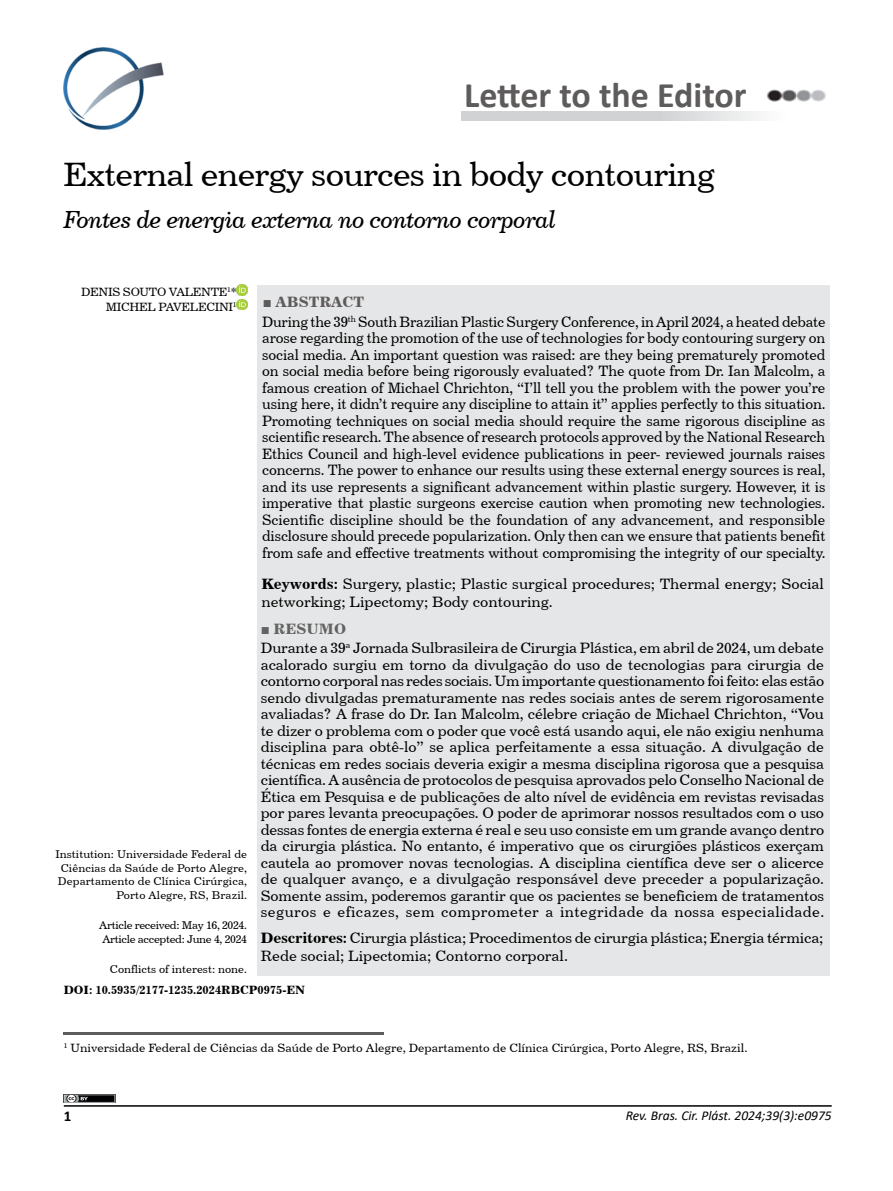
<style>
.page{position:relative;width:893px;height:1191px;background:#fff}
.page>*{position:absolute;margin:0;border:0;box-sizing:border-box;transform-origin:0 0}
.t1{font:700 36px "Calibri";color:#5e5b5b}
.t2{font:33.75px "Century 731 BT Roman A";letter-spacing:-.025em;color:#000}
.t3{font:24.75px "Century 731 BT Italic A";letter-spacing:-.03em;color:#000}
.t4{font:15px/16.5px "Century 731 BT Roman A";color:#000}
.t5{font:15px/16.5px "Century 731 BT Roman A";color:#000;text-align:justify;scale:.95 1}
.t6{font:15px "Century 731 BT Bold A";color:#5e5b5b}
.t7{font:15px "Century 731 BT Bold A";color:#646363}
.t8{font:700 15px "Calibri";color:#000}
.t9{font:italic 13.5px "Calibri";color:#000}
.t10{font:12px "Century 731 BT Roman A";color:#000}
.t11{font:12px "Century 731 BT Bold A";color:#000}
.t12{font:12px/14.4px "Century 731 BT Roman A";letter-spacing:-.025em;color:#000;text-align:right}
.t13{font:11.25px/13.5px "Century 731 BT Roman A";letter-spacing:.01em;color:#000;text-align:right}
.t14{font:11.25px/13.5px "Century 731 BT Roman A";letter-spacing:-.03em;color:#000}
.s1{font-family:"Times New Roman";font-weight:700}
.s2{font-family:"Century 731 BT Bold A"}
</style>
<div class="page">
<hr style="left:64px;top:1105px;width:768px;height:1px;background:#000">
<svg style="left:236px;top:285px;width:11px;height:25px"></svg>
<img style="left:63px;top:47px;width:101px;height:82px">
<div style="left:258px;top:285px;width:572px;height:690px;background:#e5e6e7"></div>
<hr style="left:64px;top:1032px;width:320px;height:2px;background:#5e5b5b">
<img style="left:64px;top:1094px;width:51px;height:9px">
<img style="left:767px;top:89px;width:59px;height:12px">
<h1 class="t1" style="left:464px;top:70px;width:284px">Letter to the Editor</h1>
<h2 class="t2" style="left:63px;top:153px;width:653px">External energy sources in body contouring</h2>
<h3 class="t3" style="left:63px;top:204px;width:494px">Fontes de energia externa no contorno corporal</h3>
<p class="t12" style="left:81px;top:285px;width:157px">DENIS SOUTO VALENTE<sup>1</sup>*<br>MICHEL PAVELECINI<sup>1</sup></p>
<p class="t13" style="left:56px;top:847px;width:193px">Institution: Universidade Federal de Ciências da Saúde de Porto Alegre, Departamento de Clínica Cirúrgica, Porto Alegre, RS, Brazil.</p>
<p class="t14" style="left:99px;top:918px;width:149px">Article received: May 16, 2024.<br>Article accepted: June 4, 2024</p>
<p class="t13" style="left:110px;top:962px;width:139px">Conflicts of interest: none.</p>
<p class="t6" style="left:263px;top:293px;width:103px"><span class="s1">■</span> ABSTRACT</p>
<p class="t5" style="left:262px;top:313px;width:595px">During the 39<sup>th</sup> South Brazilian Plastic Surgery Conference, in April 2024, a heated debate arose regarding the promotion of the use of technologies for body contouring surgery on social media. An important question was raised: are they being prematurely promoted on social media before being rigorously evaluated? The quote from Dr. Ian Malcolm, a famous creation of Michael Chrichton, “I’ll tell you the problem with the power you’re using here, it didn’t require any discipline to attain it” applies perfectly to this situation.<br>Promoting techniques on social media should require the same rigorous discipline as scientific research. The absence of research protocols approved by the National Research Ethics Council and high-level evidence publications in peer- reviewed journals raises concerns. The power to enhance our results using these external energy sources is real, and its use represents a significant advancement within plastic surgery. However, it is imperative that plastic surgeons exercise caution when promoting new technologies.<br>Scientific discipline should be the foundation of any advancement, and responsible disclosure should precede popularization. Only then can we ensure that patients benefit from safe and effective treatments without compromising the integrity of our specialty.</p>
<p class="t4" style="left:261px;top:574px;width:564px;line-height:18px"><span class="s2">Keywords:</span> Surgery, plastic; Plastic surgical procedures; Thermal energy; Social networking; Lipectomy; Body contouring.</p>
<p class="t7" style="left:261px;top:619px;width:87px"><span class="s1">■</span> RESUMO</p>
<p class="t4" style="left:261px;top:639px;width:565px;text-align:justify">Durante a 39<sup>a</sup> Jornada Sulbrasileira de Cirurgia Plástica, em abril de 2024, um debate acalorado surgiu em torno da divulgação do uso de tecnologias para cirurgia de contorno corporal nas redes sociais. Um importante questionamento foi feito: elas estão sendo divulgadas prematuramente nas redes sociais antes de serem rigorosamente avaliadas? A frase do Dr. Ian Malcolm, célebre criação de Michael Chrichton, “Vou te dizer o problema com o poder que você está usando aqui, ele não exigiu nenhuma disciplina para obtê-lo” se aplica perfeitamente a essa situação. A divulgação de técnicas em redes sociais deveria exigir a mesma disciplina rigorosa que a pesquisa científica. A ausência de protocolos de pesquisa aprovados pelo Conselho Nacional de Ética em Pesquisa e de publicações de alto nível de evidência em revistas revisadas por pares levanta preocupações. O poder de aprimorar nossos resultados com o uso dessas fontes de energia externa é real e seu uso consiste em um grande avanço dentro da cirurgia plástica. No entanto, é imperativo que os cirurgiões plásticos exerçam cautela ao promover novas tecnologias. A disciplina científica deve ser o alicerce de qualquer avanço, e a divulgação responsável deve preceder a popularização.<br>Somente assim, poderemos garantir que os pacientes se beneficiem de tratamentos seguros e eficazes, sem comprometer a integridade da nossa especialidade.</p>
<p class="t4" style="left:261px;top:928px;width:564px;line-height:18px"><span class="s2">Descritores:</span> Cirurgia plástica; Procedimentos de cirurgia plástica; Energia térmica;<br>Rede social; Lipectomia; Contorno corporal.</p>
<p class="t11" style="left:64px;top:982px;width:243px">DOI: 10.5935/2177-1235.2024RBCP0975-EN</p>
<p class="t10" style="left:64px;top:1040px;width:685px"><sup>1</sup> Universidade Federal de Ciências da Saúde de Porto Alegre, Departamento de Clínica Cirúrgica, Porto Alegre, RS, Brazil.</p>
<p class="t8" style="left:64px;top:1105px;width:9px">1</p>
<p class="t9" style="left:626px;top:1106px;width:208px">Rev. Bras. Cir. Plást. 2024;39(3):e0975</p>
</div>
